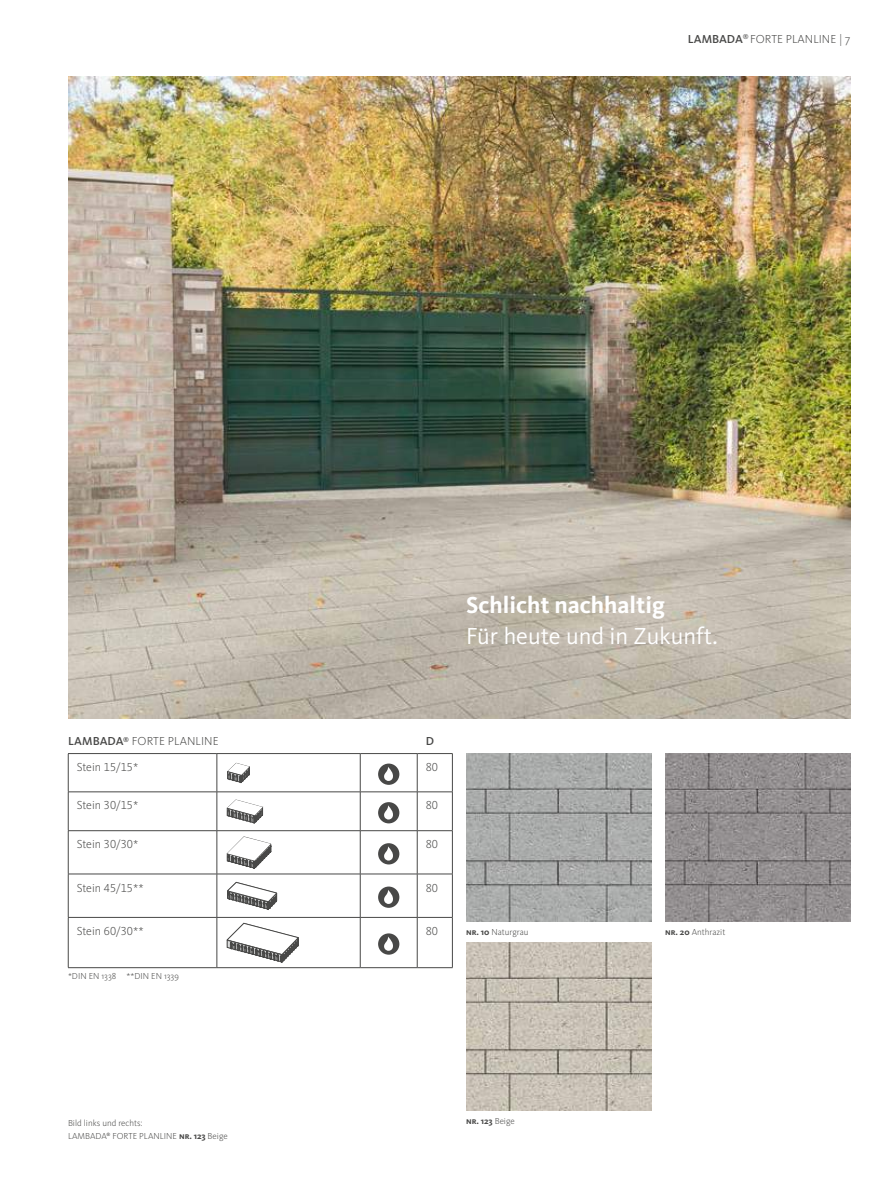
<style>
.page{position:relative;width:893px;height:1191px;background:#fff}
.page>*{position:absolute;margin:0;border:0;box-sizing:border-box;transform-origin:0 0}
.t1{font:24px "Kievit Pro";color:#fff}
.t2{font:700 24px "Kievit Pro";color:#fff}
.t3{font:300 12px "Kievit Pro";color:#484847}
.t4{font:500 12px "Kievit Pro";color:#484847}
.t5{font:300 9px/12.8px "Kievit Pro";color:#484847}
.t6{font:700 9px "Kievit Pro";color:#484847}
.s1{font-weight:500}
.s2{font-weight:700}
.s3{font-weight:300}
</style>
<div class="page">
<img style="left:68px;top:77px;width:782px;height:641px">
<img style="left:466px;top:942px;width:185px;height:168px">
<img style="left:466px;top:753px;width:185px;height:168px">
<img style="left:665px;top:753px;width:185px;height:168px">
<hr style="left:68px;top:753px;width:149px;height:1px;background:#484847">
<hr style="left:68px;top:754px;width:1px;height:37px;background:#484847">
<hr style="left:217px;top:753px;width:143px;height:1px;background:#484847">
<hr style="left:217px;top:754px;width:1px;height:37px;background:#484847">
<hr style="left:360px;top:753px;width:57px;height:1px;background:#484847">
<hr style="left:360px;top:754px;width:1px;height:37px;background:#484847">
<hr style="left:417px;top:753px;width:36px;height:1px;background:#484847">
<hr style="left:417px;top:754px;width:1px;height:37px;background:#484847">
<hr style="left:452px;top:754px;width:1px;height:37px;background:#484847">
<hr style="left:68px;top:791px;width:149px;height:1px;background:#484847">
<hr style="left:68px;top:792px;width:1px;height:38px;background:#484847">
<hr style="left:217px;top:791px;width:143px;height:1px;background:#484847">
<hr style="left:217px;top:792px;width:1px;height:38px;background:#484847">
<hr style="left:360px;top:791px;width:57px;height:1px;background:#484847">
<hr style="left:360px;top:792px;width:1px;height:38px;background:#484847">
<hr style="left:417px;top:791px;width:36px;height:1px;background:#484847">
<hr style="left:417px;top:792px;width:1px;height:38px;background:#484847">
<hr style="left:452px;top:792px;width:1px;height:38px;background:#484847">
<hr style="left:68px;top:830px;width:149px;height:1px;background:#484847">
<hr style="left:68px;top:831px;width:1px;height:42px;background:#484847">
<hr style="left:217px;top:830px;width:143px;height:1px;background:#484847">
<hr style="left:217px;top:831px;width:1px;height:42px;background:#484847">
<hr style="left:360px;top:830px;width:57px;height:1px;background:#484847">
<hr style="left:360px;top:831px;width:1px;height:42px;background:#484847">
<hr style="left:417px;top:830px;width:36px;height:1px;background:#484847">
<hr style="left:417px;top:831px;width:1px;height:42px;background:#484847">
<hr style="left:452px;top:831px;width:1px;height:42px;background:#484847">
<hr style="left:68px;top:873px;width:149px;height:1px;background:#484847">
<hr style="left:68px;top:874px;width:1px;height:43px;background:#484847">
<hr style="left:217px;top:873px;width:143px;height:1px;background:#484847">
<hr style="left:217px;top:874px;width:1px;height:43px;background:#484847">
<hr style="left:360px;top:873px;width:57px;height:1px;background:#484847">
<hr style="left:360px;top:874px;width:1px;height:43px;background:#484847">
<hr style="left:417px;top:873px;width:36px;height:1px;background:#484847">
<hr style="left:417px;top:874px;width:1px;height:43px;background:#484847">
<hr style="left:452px;top:874px;width:1px;height:43px;background:#484847">
<hr style="left:68px;top:917px;width:149px;height:1px;background:#484847">
<hr style="left:68px;top:917px;width:1px;height:50px;background:#484847">
<hr style="left:217px;top:917px;width:143px;height:1px;background:#484847">
<hr style="left:217px;top:917px;width:1px;height:50px;background:#484847">
<hr style="left:360px;top:917px;width:57px;height:1px;background:#484847">
<hr style="left:360px;top:917px;width:1px;height:50px;background:#484847">
<hr style="left:417px;top:917px;width:36px;height:1px;background:#484847">
<hr style="left:417px;top:917px;width:1px;height:50px;background:#484847">
<hr style="left:452px;top:917px;width:1px;height:50px;background:#484847">
<hr style="left:68px;top:967px;width:149px;height:1px;background:#484847">
<hr style="left:217px;top:967px;width:143px;height:1px;background:#484847">
<hr style="left:360px;top:967px;width:57px;height:1px;background:#484847">
<hr style="left:417px;top:967px;width:36px;height:1px;background:#484847">
<svg style="left:227px;top:766px;width:23px;height:17px"></svg>
<img style="left:228px;top:763px;width:21px;height:12px">
<div style="left:378px;top:763px;width:21px;height:22px;background:#484847;border-radius:50%"></div>
<svg style="left:384px;top:767px;width:9px;height:14px"></svg>
<svg style="left:227px;top:806px;width:37px;height:17px"></svg>
<img style="left:227px;top:799px;width:35px;height:16px">
<div style="left:378px;top:802px;width:21px;height:21px;background:#484847;border-radius:50%"></div>
<svg style="left:384px;top:805px;width:9px;height:14px"></svg>
<svg style="left:227px;top:860px;width:37px;height:8px"></svg>
<img style="left:227px;top:836px;width:44px;height:24px">
<div style="left:378px;top:843px;width:21px;height:21px;background:#484847;border-radius:50%"></div>
<svg style="left:384px;top:846px;width:9px;height:14px"></svg>
<svg style="left:227px;top:889px;width:50px;height:20px"></svg>
<img style="left:228px;top:882px;width:49px;height:19px">
<div style="left:378px;top:886px;width:21px;height:21px;background:#484847;border-radius:50%"></div>
<svg style="left:384px;top:890px;width:9px;height:14px"></svg>
<svg style="left:250px;top:954px;width:41px;height:8px"></svg>
<img style="left:227px;top:923px;width:71px;height:31px">
<div style="left:378px;top:933px;width:21px;height:21px;background:#484847;border-radius:50%"></div>
<svg style="left:384px;top:937px;width:9px;height:13px"></svg>
<p class="t3" style="left:688px;top:32px;width:164px"><span class="s1">LAMBADA</span><sup>®</sup> FORTE PLANLINE | 7</p>
<h1 class="t2" style="left:466px;top:590px;width:200px">Schlicht nachhaltig</h1>
<h1 class="t1" style="left:466px;top:622px;width:253px">Für heute und in Zukunft.</h1>
<p class="t3" style="left:68px;top:734px;width:152px"><span class="s1">LAMBADA</span><sup>®</sup> FORTE PLANLINE</p>
<p class="t4" style="left:426px;top:734px;width:10px">D</p>
<p class="t3" style="left:77px;top:760px;width:63px">Stein 15/15*</p>
<p class="t3" style="left:426px;top:760px;width:14px">80</p>
<p class="t3" style="left:77px;top:798px;width:63px">Stein 30/15*</p>
<p class="t3" style="left:426px;top:798px;width:14px">80</p>
<p class="t3" style="left:77px;top:837px;width:63px">Stein 30/30*</p>
<p class="t3" style="left:426px;top:837px;width:14px">80</p>
<p class="t3" style="left:77px;top:880px;width:68px">Stein 45/15**</p>
<p class="t3" style="left:426px;top:880px;width:14px">80</p>
<p class="t3" style="left:77px;top:924px;width:68px">Stein 60/30**</p>
<p class="t3" style="left:426px;top:924px;width:14px">80</p>
<p class="t5" style="left:68px;top:969px;width:112px">*DIN EN 1338 **DIN EN 1339</p>
<p class="t5" style="left:466px;top:925px;width:64px"><span class="s2">nr. 10</span> Naturgrau</p>
<p class="t5" style="left:665px;top:925px;width:62px"><span class="s2">nr. 20</span> Anthrazit</p>
<p class="t5" style="left:68px;top:1116px;width:161px">Bild links und rechts:<br>LAMBADA<sup>®</sup> FORTE PLANLINE <span class="s2">nr. 123</span> Beige</p>
<p class="t6" style="left:466px;top:1115px;width:50px">nr. 123 <span class="s3">Beige</span></p>
</div>
